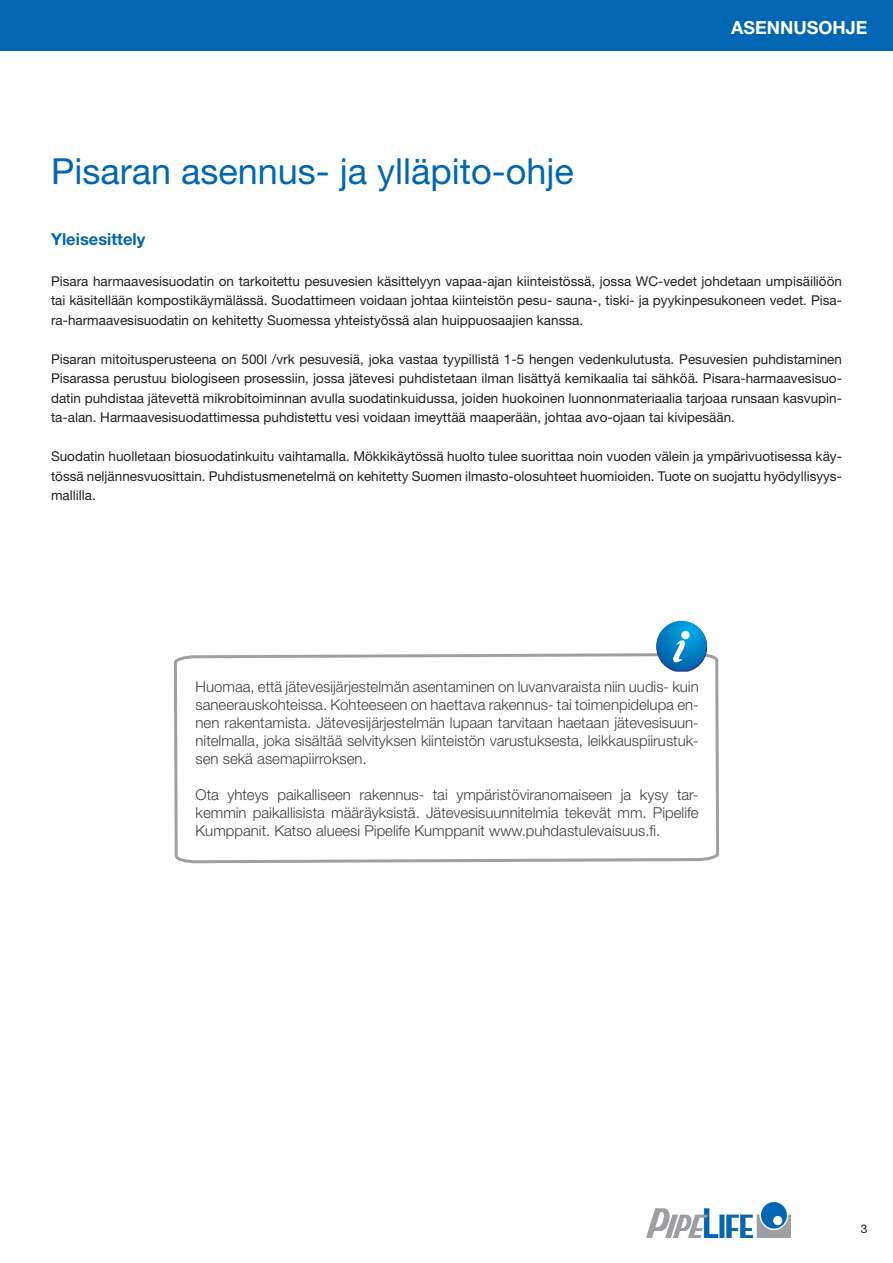
<style>
.page{position:relative;width:893px;height:1263px;background:#fff}
.page>*{position:absolute;margin:0;border:0;box-sizing:border-box;transform-origin:0 0}
.Otsikko{font:36px "Helvetica Neue LT Std";color:#0166b3}
.t1{font:700 18px "Helvetica Neue LT Std";color:#fff}
.Väliotsikko{font:700 16.5px "Helvetica Neue LT Std";color:#0166b3}
.Leipäteksti{font:300 15px/18px "Helvetica Neue LT Std";color:#3e3e3f;text-align:justify}
.Leipäteksti-2{font:13.5px/19.5px "Helvetica Neue LT Std";color:#231f20;text-align:justify}
.t2{font:12px "Helvetica Neue LT Std";color:#231f20}
</style>
<div class="page">
<div style="left:0;top:0;width:893px;height:51px;background:#0166b3"></div>
<img style="left:646px;top:1202px;width:145px;height:35px">
<svg style="left:174px;top:653px;width:545px;height:211px"></svg>
<svg style="left:656px;top:621px;width:51px;height:51px"></svg>
<p class="Otsikko" style="left:51px;top:149px;width:524px">Pisaran asennus- ja ylläpito-ohje</p>
<h2 class="t1" style="left:731px;top:17px;width:138px">ASENNUSOHJE</h2>
<p class="Väliotsikko" style="left:51px;top:229px;width:96px">Yleisesittely</p>
<p class="Leipäteksti-2" style="left:51px;top:271px;width:792px">Pisara harmaavesisuodatin on tarkoitettu pesuvesien käsittelyyn vapaa-ajan kiinteistössä, jossa WC-vedet johdetaan umpisäiliöön tai käsitellään kompostikäymälässä. Suodattimeen voidaan johtaa kiinteistön pesu- sauna-, tiski- ja pyykinpesukoneen vedet. Pisa&shy;ra-harmaavesisuodatin on kehitetty Suomessa yhteistyössä alan huippuosaajien kanssa.</p>
<p class="Leipäteksti-2" style="left:51px;top:349px;width:792px">Pisaran mitoitusperusteena on 500l /vrk pesuvesiä, joka vastaa tyypillistä 1-5 hengen vedenkulutusta. Pesuvesien puhdistaminen Pisarassa perustuu biologiseen prosessiin, jossa jätevesi puhdistetaan ilman lisättyä kemikaalia tai sähköä. Pisara-harmaavesisuo&shy;datin puhdistaa jätevettä mikrobitoiminnan avulla suodatinkuidussa, joiden huokoinen luonnonmateriaalia tarjoaa runsaan kasvupin&shy;ta-alan. Harmaavesisuodattimessa puhdistettu vesi voidaan imeyttää maaperään, johtaa avo-ojaan tai kivipesään.</p>
<p class="Leipäteksti-2" style="left:51px;top:447px;width:792px">Suodatin huolletaan biosuodatinkuitu vaihtamalla. Mökkikäytössä huolto tulee suorittaa noin vuoden välein ja ympärivuotisessa käy&shy;tössä neljännesvuosittain. Puhdistusmenetelmä on kehitetty Suomen ilmasto-olosuhteet huomioiden. Tuote on suojattu hyödyllisyys&shy;mallilla.</p>
<p class="Leipäteksti" style="left:196px;top:677px;width:505px">Huomaa, että jätevesijärjestelmän asentaminen on luvanvaraista niin uudis- kuin saneerauskohteissa. Kohteeseen on haettava rakennus- tai toimenpidelupa en&shy;nen rakentamista. Jätevesijärjestelmän lupaan tarvitaan haetaan jätevesisuun&shy;nitelmalla, joka sisältää selvityksen kiinteistön varustuksesta, leikkauspiirustuk&shy;sen sekä asemapiirroksen.</p>
<p class="Leipäteksti" style="left:196px;top:785px;width:505px">Ota yhteys paikalliseen rakennus- tai ympäristöviranomaiseen ja kysy tar&shy;kemmin paikallisista määräyksistä. Jätevesisuunnitelmia tekevät mm. Pipelife Kumppanit. Katso alueesi Pipelife Kumppanit www.puhdastulevaisuus.fi.</p>
<p class="t2" style="left:861px;top:1222px;width:8px">3</p>
</div>
